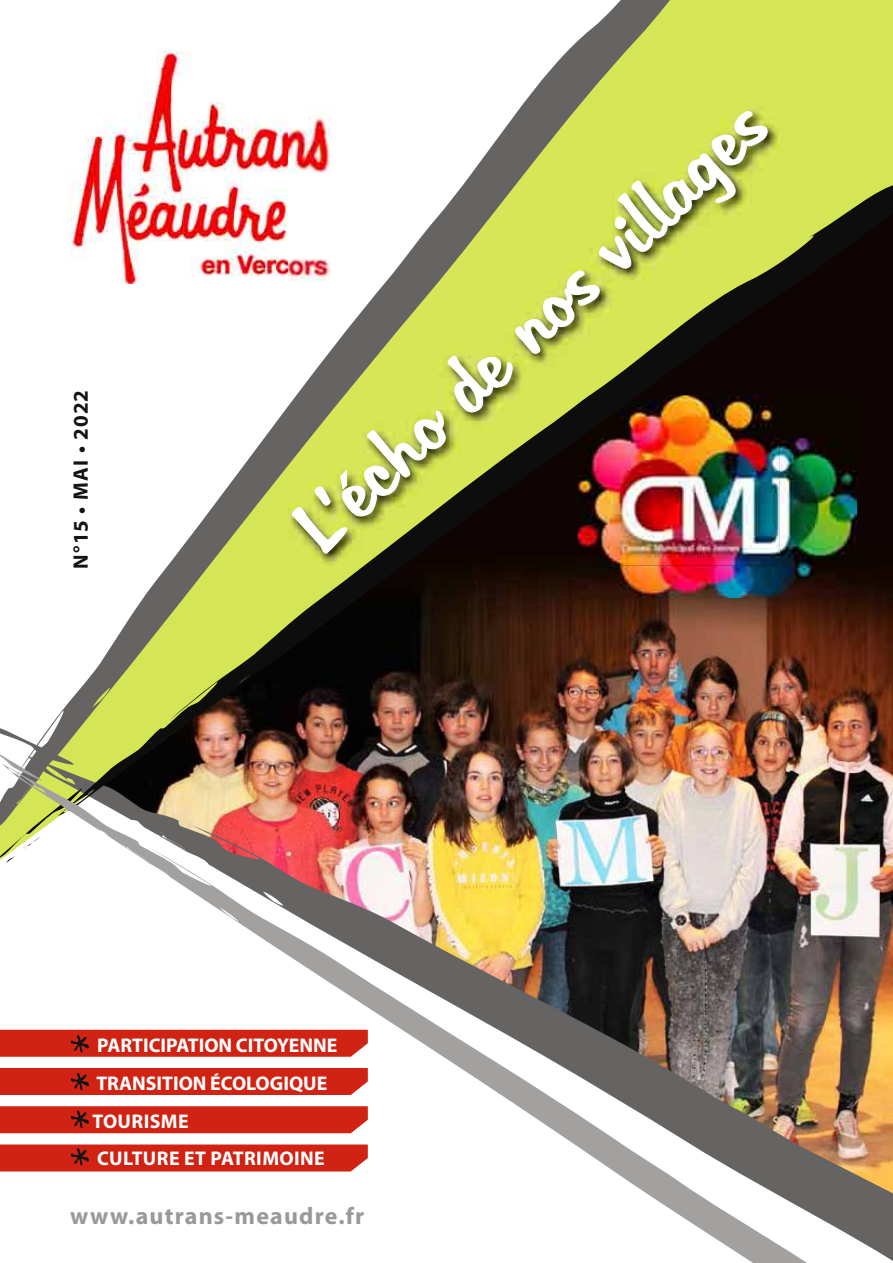
<style>
.page{position:relative;width:893px;height:1263px;background:#fff}
.page>*{position:absolute;margin:0;border:0;box-sizing:border-box;transform-origin:0 0}
.t1{font:75px "Tabitha";color:#fff}
.t2{font:700 24px "Myriad Pro";letter-spacing:.05em;color:#989999}
.t3{font:700 21px "Myriad Pro";letter-spacing:.05em;color:#141415}
.t4{font:700 19.8px/37.7px "Myriad Pro";color:#fff}
</style>
<div class="page">
<div style="left:765px;top:0;width:128px;height:180px;background:#d4e655"></div>
<svg style="left:84px;top:0;width:681px;height:180px"></svg>
<img style="left:69px;top:180px;width:824px;height:583px">
<svg style="left:161px;top:730px;width:18px;height:12px"></svg>
<svg style="left:0;top:700px;width:83px;height:160px"></svg>
<img style="left:2px;top:763px;width:891px;height:500px">
<svg style="left:127px;top:848px;width:21px;height:14px"></svg>
<div style="left:0;top:1030px;width:368px;height:27px;background:#d02313"></div>
<div style="left:0;top:1068px;width:368px;height:27px;background:#d02313"></div>
<div style="left:0;top:1106px;width:368px;height:27px;background:#d02313"></div>
<div style="left:0;top:1144px;width:368px;height:27px;background:#d02313"></div>
<img style="left:578px;top:395px;width:279px;height:203px">
<img style="left:578px;top:395px;width:202px;height:171px">
<img style="left:291px;top:109px;width:477px;height:445px">
<img style="left:578px;top:395px;width:59px;height:44px">
<p class="t3" style="left:67px;top:569px;width:180px;rotate:-90deg">N°15 • MAI • 2022</p>
<h1 class="t1" style="left:270px;top:500px;width:620px;rotate:-43deg">L’écho de nos villages</h1>
<p class="t4" style="left:92px;top:1026px;width:246px">PARTICIPATION CITOYENNE<br>TRANSITION ÉCOLOGIQUE<br>TOURISME<br>CULTURE ET PATRIMOINE</p>
<p class="t2" style="left:70px;top:1200px;width:296px">WWW.AUTRANS-MEAUDRE.FR</p>
</div>
